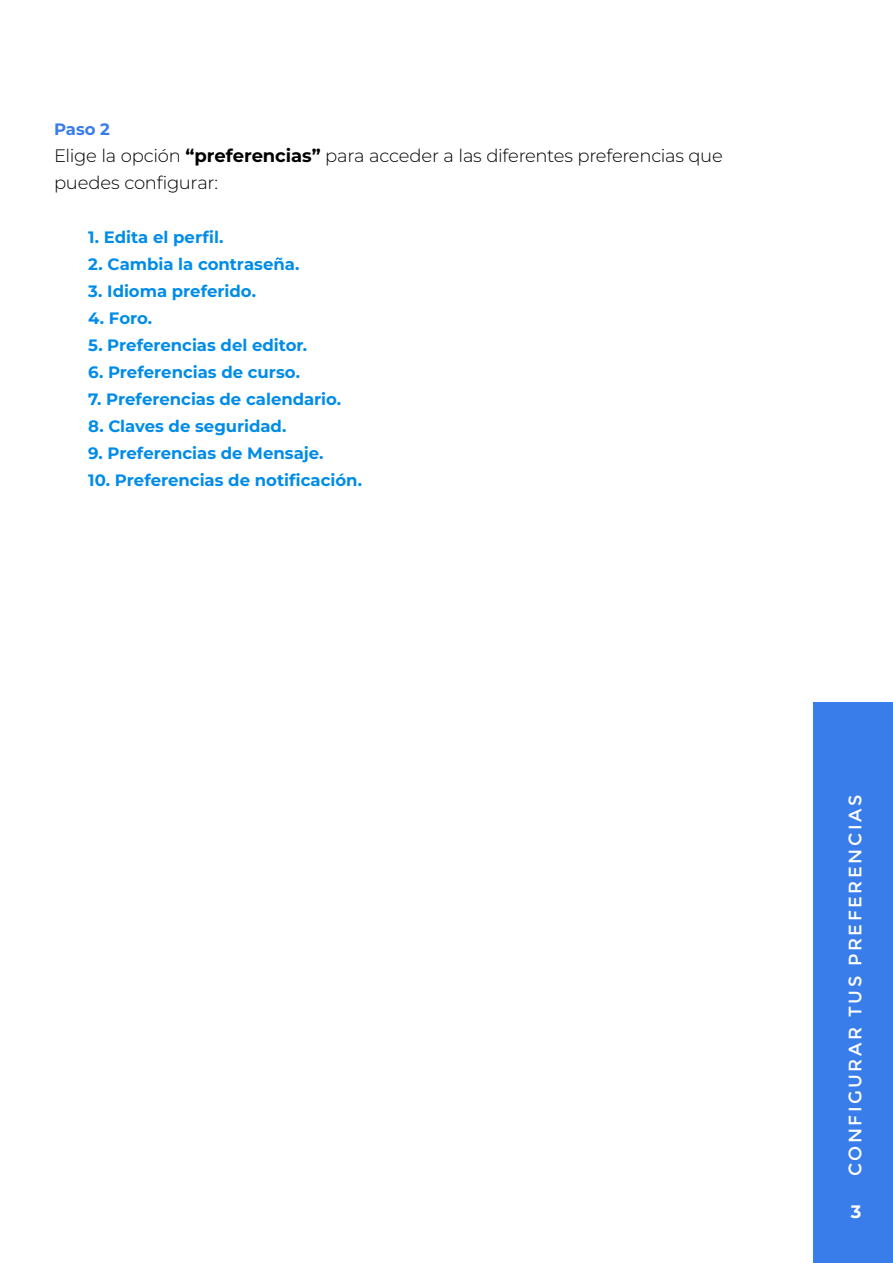
<style>
.page{position:relative;width:893px;height:1263px;background:#fff}
.page>*{position:absolute;margin:0;border:0;box-sizing:border-box;transform-origin:0 0}
.t1{font:300 18px/27px "Montserrat";letter-spacing:-.015em;color:#000}
.t2{font:18px "Montserrat";letter-spacing:.14em;color:#fff}
.t3{font:700 18px "Montserrat";color:#fff}
.t4{font:700 16.5px "Montserrat";color:#008ce8}
.t5{font:700 16.5px "Montserrat";color:#397dea}
.s1{font-weight:700}
</style>
<div class="page">
<hr style="left:0;top:702px;width:1px;height:561px;background:#397dea">
<div style="left:814px;top:702px;width:79px;height:561px;background:#397dea"></div>
<p class="t5" style="left:54px;top:117px;width:57px">Paso 2</p>
<p class="t1" style="left:54px;top:142px;width:670px">Elige la opción <span class="s1">“preferencias”</span> para acceder a las diferentes preferencias que puedes configurar:</p>
<p class="t4" style="left:88px;top:225px;width:137px">1. Edita el perfil.</p>
<p class="t4" style="left:88px;top:252px;width:213px">2. Cambia la contraseña.</p>
<p class="t4" style="left:88px;top:279px;width:169px">3. Idioma preferido.</p>
<p class="t4" style="left:88px;top:306px;width:66px">4. Foro.</p>
<p class="t4" style="left:88px;top:333px;width:221px">5. Preferencias del editor.</p>
<p class="t4" style="left:88px;top:360px;width:213px">6. Preferencias de curso.</p>
<p class="t4" style="left:88px;top:387px;width:255px">7. Preferencias de calendario.</p>
<p class="t4" style="left:88px;top:414px;width:200px">8. Claves de seguridad.</p>
<p class="t4" style="left:88px;top:441px;width:237px">9. Preferencias de Mensaje.</p>
<p class="t4" style="left:88px;top:468px;width:276px">10. Preferencias de notificación.</p>
<p class="t2" style="left:845px;top:1176px;width:383px;rotate:-90deg">CONFIGURAR TUS PREFERENCIAS</p>
<p class="t3" style="left:851px;top:1199px;width:12px">3</p>
</div>
